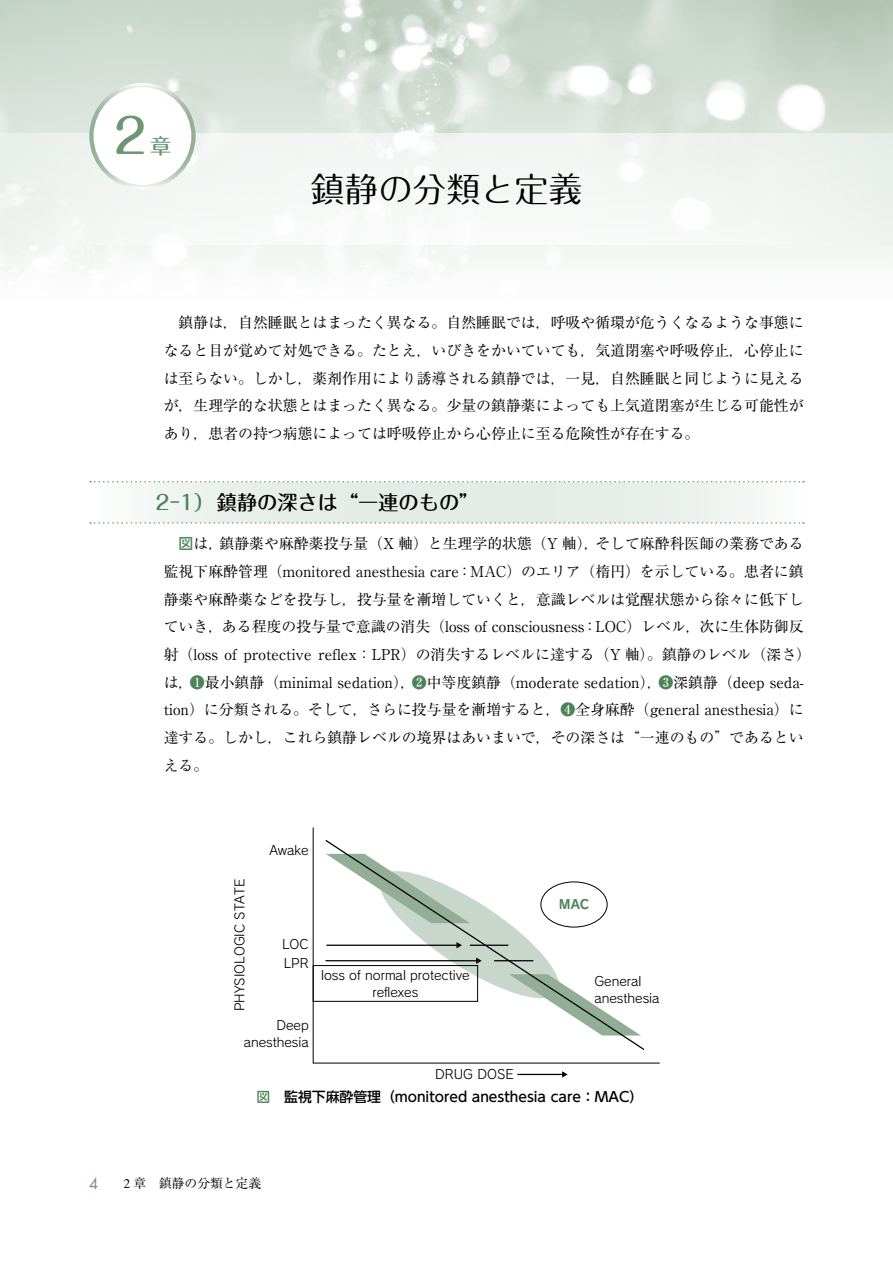
<style>
.page{position:relative;width:893px;height:1263px;background:#fff}
.page>*{position:absolute;margin:0;border:0;box-sizing:border-box;transform-origin:0 0}
.t1{font:500 47.85px "Maru Fo Pro";color:#6e9574}
.t2{font:34.05px "Maru Fo Pro";color:#000}
.t3{font:500 21.3px "Maru Fo Pro";color:#6e9574}
.t4{font:500 20.25px "Maru Fo Pro";color:#000}
.t5{font:14.85px/27.6px "Ryumin Pr 6";color:#000;text-align:justify}
.t6{font:500 13.8px "UD Shin Go Pr 6";color:#000}
.t7{font:12.75px/17px "Rodin Pro M";color:#000}
.t8{font:12.75px "Ryumin Pr 6";color:#000}
.t9{font:12.75px "Rodin Pro B";color:#4d8359}
.s1{color:#4d8359}
.s2{font-family:"UD Shin Go Pr 6";font-weight:500;color:#4d8359}
.s3{font-family:"Futura Std";font-size:14.85px;color:#6e9574}
.s4{font-family:"Times Ten LT Std"}
</style>
<div class="page">
<img style="left:0;top:0;width:893px;height:268px">
<svg style="left:89px;top:482px;width:715px;height:40px"></svg>
<svg style="left:90px;top:522px;width:714px;height:2px"></svg>
<svg style="left:90px;top:481px;width:714px;height:1px"></svg>
<div style="left:0;top:134px;width:893px;height:110px;background:#f3f6f4"></div>
<div style="left:91px;top:85px;width:102px;height:102px;background:#fff;border-radius:50%"></div>
<div style="left:89px;top:83px;width:107px;height:106px;border:4px solid #fff;border-radius:50%"></div>
<svg style="left:313px;top:827px;width:347px;height:236px"></svg>
<hr style="left:325px;top:960px;width:152px;height:1px;background:#000">
<svg style="left:326px;top:854px;width:315px;height:181px"></svg>
<hr style="left:470px;top:944px;width:38px;height:2px;background:#000">
<hr style="left:494px;top:960px;width:39px;height:1px;background:#000">
<hr style="left:517px;top:1074px;width:46px;height:1px;background:#000">
<svg style="left:562px;top:1071px;width:6px;height:6px"></svg>
<h1 class="t1" style="left:113px;top:98px;width:35px">2</h1>
<h3 class="t3" style="left:150px;top:129px;width:23px">章</h3>
<h2 class="t2" style="left:310px;top:162px;width:274px">鎮静の分類と定義</h2>
<p class="t5" style="left:164px;top:308px;width:641px">　鎮静は，自然睡眠とはまったく異なる。自然睡眠では，呼吸や循環が危うくなるような事態になると目が覚めて対処できる。たとえ，いびきをかいていても，気道閉塞や呼吸停止，心停止には至らない。しかし，薬剤作用により誘導される鎮静では，一見，自然睡眠と同じように見えるが，生理学的な状態とはまったく異なる。少量の鎮静薬によっても上気道閉塞が生じる可能性があり，患者の持つ病態によっては呼吸停止から心停止に至る危険性が存在する。</p>
<h3 class="t4" style="left:155px;top:486px;width:325px"><span class="s1">2—1）</span> 鎮静の深さは“一連のもの”</h3>
<p class="t5" style="left:164px;top:529px;width:649px;text-align:left;text-indent:15px"><span class="s2">図</span>は，鎮静薬や麻酔薬投与量（X 軸）と生理学的状態（Y 軸），そして麻酔科医師の業務である監視下麻酔管理（monitored anesthesia care：MAC）のエリア（楕円）を示している。患者に鎮静薬や麻酔薬などを投与し，投与量を漸増していくと，意識レベルは覚醒状態から徐々に低下していき，ある程度の投与量で意識の消失（loss of consciousness：LOC）レベル，次に生体防御反射（loss of protective reflex：LPR）の消失するレベルに達する（Y 軸）。鎮静のレベル（深さ）は，<span class="s1">❶</span>最小鎮静（minimal sedation），<span class="s1">❷</span>中等度鎮静（moderate sedation），<span class="s1">❸</span>深鎮静（deep seda&shy;tion）に分類される。そして，さらに投与量を漸増すると，<span class="s1">❹</span>全身麻酔（general anesthesia）に達する。しかし，これら鎮静レベルの境界はあいまいで，その深さは“一連のもの”であるといえる。</p>
<p class="t7" style="left:269px;top:841px;width:41px">Awake</p>
<p class="t7" style="left:231px;top:1011px;width:134px;rotate:-90deg">PHYSIOLOGIC STATE</p>
<p class="t7" style="left:244px;top:1016px;width:66px;text-align:right">Deep anesthesia</p>
<p class="t7" style="left:282px;top:935px;width:28px">LOC</p>
<p class="t7" style="left:284px;top:954px;width:27px">LPR</p>
<p class="t7" style="left:321px;top:966px;width:150px;text-align:center">loss of normal protective reflexes</p>
<p class="t9" style="left:559px;top:896px;width:32px">MAC</p>
<p class="t7" style="left:594px;top:972px;width:66px">General anesthesia</p>
<p class="t7" style="left:435px;top:1065px;width:80px">DRUG DOSE</p>
<p class="t6" style="left:257px;top:1086px;width:388px"><span class="s1">図</span>　監視下麻酔管理（monitored anesthesia care：MAC）</p>
<p class="t8" style="left:89px;top:1173px;width:173px"><span class="s3">4</span>　　<span class="s4">2</span> 章　鎮静の分類と定義</p>
</div>
